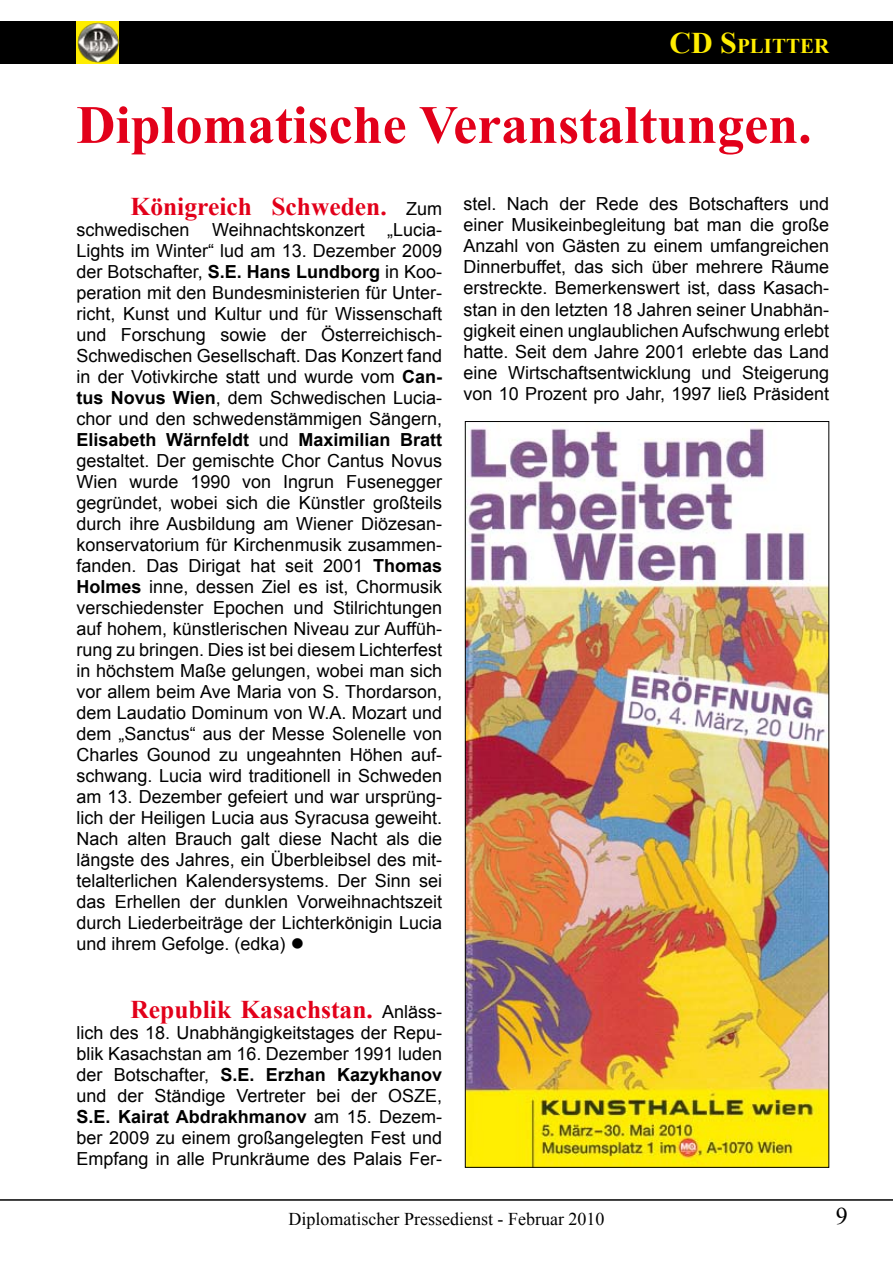
<style>
.page{position:relative;width:893px;height:1263px;background:#fff}
.page>*{position:absolute;margin:0;border:0;box-sizing:border-box;transform-origin:0 0}
.t1{font:700 54px "Times New Roman";color:#e2001a}
.t2{font:700 25.5px "Times New Roman";color:#e2001a}
.t3{font:24px "Times New Roman";color:#000}
.t4{font:700 21px "Times New Roman";color:#ffed00}
.t5{font:18px/21px "Arial";color:#000;text-align:justify}
.t6{font:18px "Times New Roman";color:#000}
.s1{font-size:30px}
.s2{font-family:"Arial";font-weight:400;font-size:18px;color:#000}
.s3{font-weight:700}
</style>
<div class="page">
<div style="left:0;top:21px;width:893px;height:43px;background:#000"></div>
<div style="left:77px;top:21px;width:42px;height:43px;background:#ffed00"></div>
<img style="left:77px;top:22px;width:42px;height:41px">
<hr style="left:0;top:1199px;width:893px;height:2px;background:#000">
<img style="left:467px;top:428px;width:360px;height:738px">
<p class="t4" style="left:669px;top:31px;width:161px"><span class="s1">CD S</span>plitter</p>
<h1 class="t1" style="left:77px;top:87px;width:737px">Diplomatische Veranstaltungen.</h1>
<h2 class="t2" style="left:131px;top:188px;width:313px">Königreich Schweden. <span class="s2">Zum</span></h2>
<p class="t5" style="left:77px;top:219px;width:367px">schwedischen Weihnachtskonzert „Lucia-Lights im Winter“ lud am 13. Dezember 2009 der Botschafter, <span class="s3">S.E. Hans Lundborg</span> in Koo&shy;peration mit den Bundesministerien für Unter&shy;richt, Kunst und Kultur und für Wissenschaft und Forschung sowie der Österreichisch-Schwedischen Gesellschaft. Das Konzert fand in der Votivkirche statt und wurde vom <span class="s3">Can&shy;tus Novus Wien</span>, dem Schwedischen Lucia&shy;chor und den schwedenstämmigen Sängern, <span class="s3">Elisabeth Wärnfeldt</span> und <span class="s3">Maximilian Bratt </span>gestaltet. Der gemischte Chor Cantus Novus Wien wurde 1990 von Ingrun Fusenegger gegründet, wobei sich die Künstler großteils durch ihre Ausbildung am Wiener Diözesan&shy;konservatorium für Kirchenmusik zusammen&shy;fanden. Das Dirigat hat seit 2001 <span class="s3">Thomas Holmes</span> inne, dessen Ziel es ist, Chormusik verschiedenster Epochen und Stilrichtungen auf hohem, künstlerischen Niveau zur Auffüh&shy;rung zu bringen. Dies ist bei diesem Lichterfest in höchstem Maße gelungen, wobei man sich vor allem beim Ave Maria von S. Thordarson, dem Laudatio Dominum von W.A. Mozart und dem „Sanctus“ aus der Messe Solenelle von Charles Gounod zu ungeahnten Höhen auf&shy;schwang. Lucia wird traditionell in Schweden am 13. Dezember gefeiert und war ursprüng&shy;lich der Heiligen Lucia aus Syracusa geweiht.<br>Nach alten Brauch galt diese Nacht als die längste des Jahres, ein Überbleibsel des mit&shy;telalterlichen Kalendersystems. Der Sinn sei das Erhellen der dunklen Vorweihnachtszeit durch Liederbeiträge der Lichterkönigin Lucia und ihrem Gefolge. (edka) ●</p>
<h2 class="t2" style="left:131px;top:991px;width:313px">Republik Kasachstan. <span class="s2">Anläss-</span></h2>
<p class="t5" style="left:77px;top:1022px;width:367px">lich des 18. Unabhängigkeitstages der Repu&shy;blik Kasachstan am 16. Dezember 1991 luden der Botschafter, <span class="s3">S.E. Erzhan Kazykhanov </span>und der Ständige Vertreter bei der OSZE, <span class="s3">S.E. Kairat Abdrakhmanov</span> am 15. Dezem&shy;ber 2009 zu einem großangelegten Fest und Empfang in alle Prunkräume des Palais Fer-</p>
<p class="t5" style="left:463px;top:194px;width:367px">stel. Nach der Rede des Botschafters und einer Musikeinbegleitung bat man die große Anzahl von Gästen zu einem umfangreichen Dinnerbuffet, das sich über mehrere Räume erstreckte. Bemerkenswert ist, dass Kasach&shy;stan in den letzten 18 Jahren seiner Unabhän&shy;gigkeit einen unglaublichen Aufschwung erlebt hatte. Seit dem Jahre 2001 erlebte das Land eine Wirtschaftsentwicklung und Steigerung von 10 Prozent pro Jahr, 1997 ließ Präsident</p>
<p class="t6" style="left:288px;top:1207px;width:317px">Diplomatischer Pressedienst - Februar 2010</p>
<h3 class="t3" style="left:836px;top:1200px;width:13px">9</h3>
</div>
